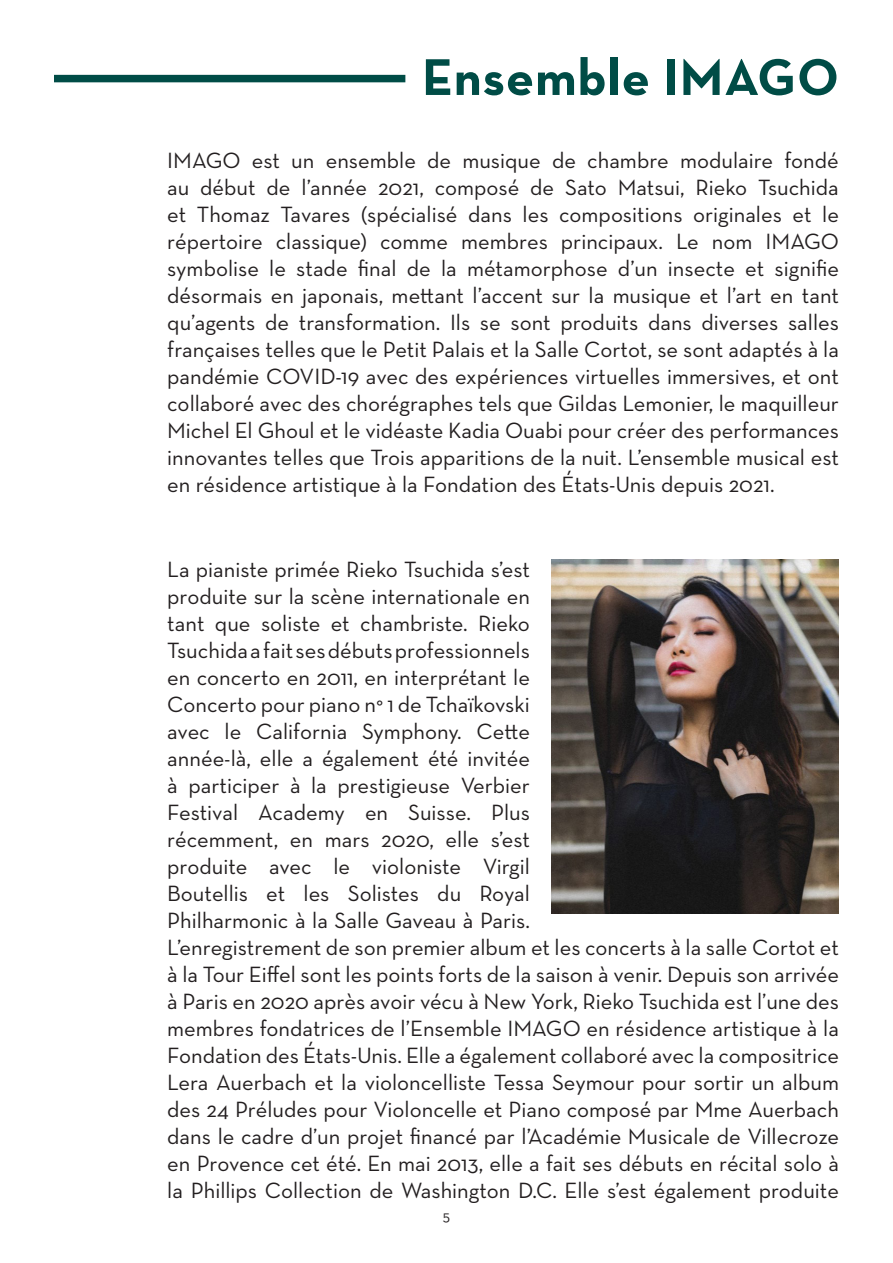
<style>
.page{position:relative;width:893px;height:1263px;background:#fff}
.page>*{position:absolute;margin:0;border:0;box-sizing:border-box;transform-origin:0 0}
.t1{font:700 52.5px "Neutraface Text";letter-spacing:.02em;color:#004c46}
.t2{font:22.5px/27px "Neutraface Text";color:#231f20;text-align:justify}
.t3{font:15px "Neutraface Text";color:#231f20}
</style>
<div class="page">
<div style="left:54px;top:75px;width:351px;height:7px;background:#004c46"></div>
<img style="left:551px;top:559px;width:288px;height:354px">
<p class="t1" style="left:422px;top:43px;width:418px">Ensemble IMAGO</p>
<p class="t2" style="left:167px;top:147px;width:673px">IMAGO est un ensemble de musique de chambre modulaire fondé au début de l’année 2021, composé de Sato Matsui, Rieko Tsuchida et Thomaz Tavares (spécialisé dans les compositions originales et le répertoire classique) comme membres principaux. Le nom IMAGO symbolise le stade final de la métamorphose d’un insecte et signifie désormais en japonais, mettant l’accent sur la musique et l’art en tant qu’agents de transformation. Ils se sont produits dans diverses salles françaises telles que le Petit Palais et la Salle Cortot, se sont adaptés à la pandémie COVID-19 avec des expériences virtuelles immersives, et ont collaboré avec des chorégraphes tels que Gildas Lemonier, le maquilleur Michel El Ghoul et le vidéaste Kadia Ouabi pour créer des performances innovantes telles que Trois apparitions de la nuit. L’ensemble musical est en résidence artistique à la Fondation des États-Unis depuis 2021.</p>
<p class="t2" style="left:167px;top:555px;width:673px;text-align:left">La pianiste primée Rieko Tsuchida s’est<br>produite sur la scène internationale en<br>tant que soliste et chambriste. Rieko<br>Tsuchida a fait ses débuts professionnels<br>en concerto en 2011, en interprétant le<br>Concerto pour piano n° 1 de Tchaïkovski<br>avec le California Symphony. Cette<br>année-là, elle a également été invitée<br>à participer à la prestigieuse Verbier<br>Festival Academy en Suisse. Plus<br>récemment, en mars 2020, elle s’est<br>produite avec le violoniste Virgil<br>Boutellis et les Solistes du Royal<br>Philharmonic à la Salle Gaveau à Paris.<br>L’enregistrement de son premier album et les concerts à la salle Cortot et à la Tour Eiffel sont les points forts de la saison à venir. Depuis son arrivée à Paris en 2020 après avoir vécu à New York, Rieko Tsuchida est l’une des membres fondatrices de l’Ensemble IMAGO en résidence artistique à la Fondation des États-Unis. Elle a également collaboré avec la compositrice Lera Auerbach et la violoncelliste Tessa Seymour pour sortir un album des 24 Préludes pour Violoncelle et Piano composé par Mme Auerbach dans le cadre d’un projet financé par l’Académie Musicale de Villecroze en Provence cet été. En mai 2013, elle a fait ses débuts en récital solo à la Phillips Collection de Washington D.C. Elle s’est également produite</p>
<p class="t3" style="left:443px;top:1206px;width:9px">5</p>
</div>
